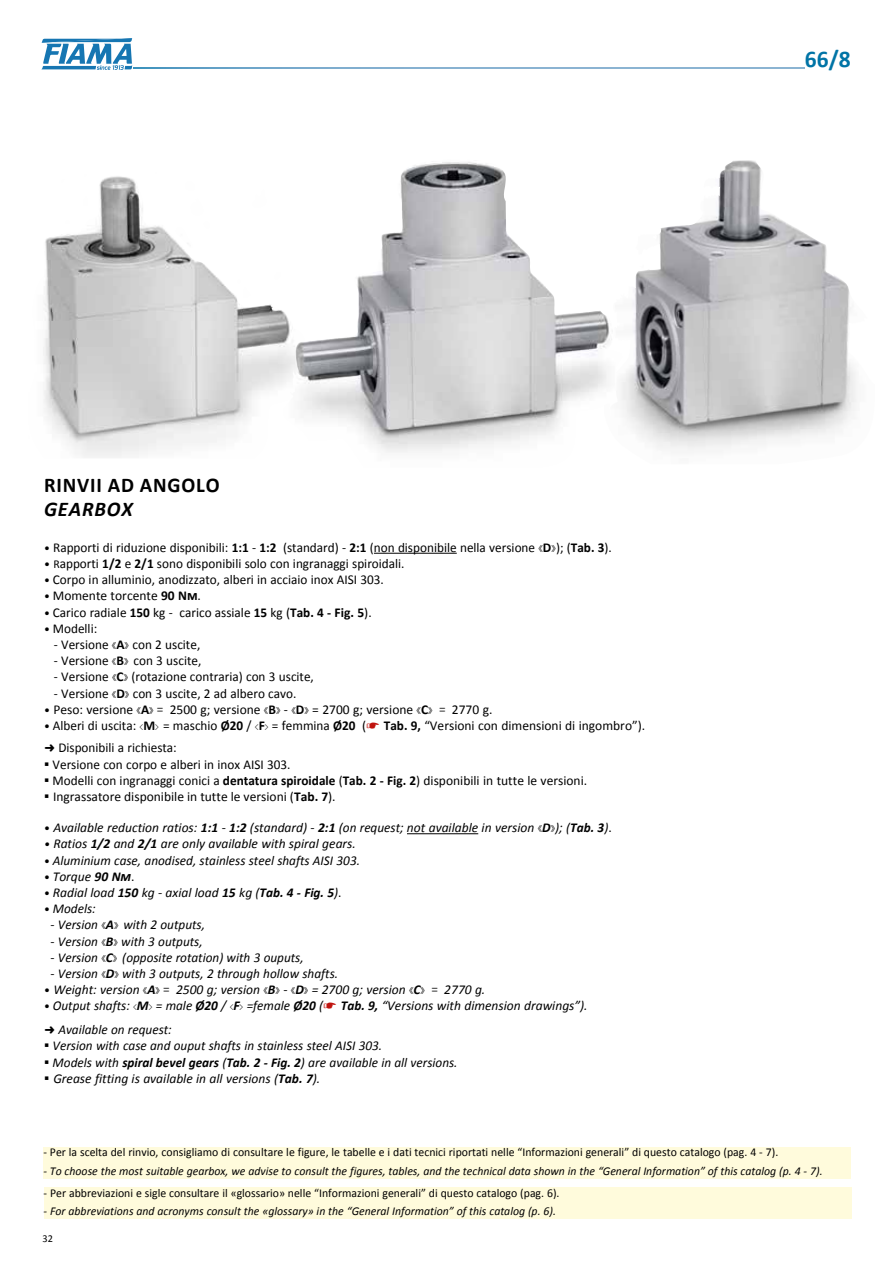
<style>
.page{position:relative;width:893px;height:1263px;background:#fff}
.page>*{position:absolute;margin:0;border:0;box-sizing:border-box;transform-origin:0 0}
.t1{font:700 24px "Calibri";color:#0074a6}
.t2{font:700 21px "Calibri";letter-spacing:.04em;color:#000}
.t3{font:italic 700 21px "Calibri";letter-spacing:.04em;color:#000}
.t4{font:13.5px/22.5px "Calibri";color:#000}
.t5{font:italic 13.5px/23.7px "Calibri";color:#000}
.t6{font:12px "Calibri";color:#000}
.t7{font:italic 12px "Calibri";color:#000}
.t8{font:10.5px "Calibri";color:#000}
.s1{font-size:12px}
.s2{font-weight:700}
.s3{font-family:"MS Gothic";font-size:9px}
.s4{font-family:"MS Gothic";font-size:12px}
.s5{font-family:"MS Gothic";font-size:7.5px}
.s6{font-family:"MS Gothic";color:#c0130e}
.s7{font-family:"MS Gothic";font-size:11.25px}
.s8{font-size:15px}
.s9{font-style:normal;font-size:12px}
.s10{font-family:"MS Gothic";font-style:normal;font-size:9px}
.s11{font-style:normal}
.s12{font-family:"MS Gothic";font-style:normal;font-size:12px}
.s13{font-family:"MS Gothic";font-style:normal;font-size:7.5px}
.s14{font-family:"MS Gothic";font-style:normal;color:#c0130e}
.s15{font-family:"MS Gothic";font-style:normal;font-size:11.25px}
.s16{font-style:normal;font-size:15px}
</style>
<div class="page">
<img style="left:622px;top:160px;width:235px;height:291px">
<hr style="left:374px;top:553px;width:83px;height:1px;background:#000">
<hr style="left:407px;top:833px;width:71px;height:1px;background:#000">
<img style="left:43px;top:176px;width:237px;height:282px">
<img style="left:280px;top:162px;width:342px;height:291px">
<svg style="left:41px;top:38px;width:91px;height:32px"></svg>
<svg style="left:133px;top:67px;width:672px;height:2px"></svg>
<div style="left:43px;top:1147px;width:808px;height:32px;background:#fffbdc"></div>
<div style="left:44px;top:1187px;width:808px;height:32px;background:#fffbdc"></div>
<h1 class="t1" style="left:805px;top:44px;width:47px">66/8</h1>
<h2 class="t2" style="left:44px;top:472px;width:177px">RINVII AD ANGOLO</h2>
<h2 class="t3" style="left:44px;top:496px;width:90px">GEARBOX</h2>
<p class="t4" style="left:44px;top:536px;width:569px"><span class="s1">•</span> Rapporti di riduzione disponibili: <span class="s2">1:1</span> - <span class="s2">1:2</span> (standard) - <span class="s2">2:1</span> (non disponibile nella versione <span class="s3">«</span><span class="s2">D</span><span class="s3">»</span>); (<span class="s2">Tab. 3</span>).</p>
<p class="t4" style="left:44px;top:552px;width:362px"><span class="s1">• R</span>apporti <span class="s2">1/2</span> e <span class="s2">2/1</span> sono disponibili solo con ingranaggi spiroidali.</p>
<p class="t4" style="left:44px;top:568px;width:341px"><span class="s1">•</span> Corpo in alluminio, anodizzato, alberi in acciaio inox AISI 303.</p>
<p class="t4" style="left:44px;top:585px;width:159px"><span class="s1">•</span> Momente torcente <span class="s2">90 Nm</span>.</p>
<p class="t4" style="left:44px;top:601px;width:329px"><span class="s1">•</span> Carico radiale <span class="s2">150</span> kg - carico assiale <span class="s2">15</span> kg (<span class="s2">Tab. 4 - Fig. 5</span>).</p>
<p class="t4" style="left:44px;top:617px;width:55px"><span class="s1">•</span> Modelli:</p>
<p class="t4" style="left:54px;top:633px;width:148px">- Versione <span class="s3">«</span><span class="s2">A</span><span class="s3">»</span> con 2 uscite,</p>
<p class="t4" style="left:54px;top:649px;width:149px">- Versione <span class="s3">«</span><span class="s2">B</span><span class="s3">»</span> con 3 uscite,</p>
<p class="t4" style="left:54px;top:666px;width:262px">- Versione <span class="s3">«</span><span class="s2">C</span><span class="s3">»</span> (rotazione contraria) con 3 uscite,</p>
<p class="t4" style="left:54px;top:682px;width:244px">- Versione <span class="s3">«</span><span class="s2">D</span><span class="s3">»</span> con 3 uscite, 2 ad albero cavo.</p>
<p class="t4" style="left:44px;top:698px;width:450px"><span class="s1">•</span> Peso: versione <span class="s3">«</span><span class="s2">A</span><span class="s3">»</span> <span class="s4">=</span> 2500 g; versione <span class="s3">«</span><span class="s2">B</span><span class="s3">»</span> - <span class="s3">«</span><span class="s2">D</span><span class="s3">»</span> = 2700 g; versione <span class="s3">«</span><span class="s2">C</span><span class="s3">»</span> <span class="s4">=</span> 2770 g.</p>
<p class="t4" style="left:44px;top:714px;width:603px"><span class="s1">•</span> Alberi di uscita: <span class="s5">&lt;</span><span class="s2">M</span><span class="s5">&gt;</span> = maschio <span class="s2">Ø20</span> / <span class="s5">&lt;</span><span class="s2">F</span><span class="s5">&gt;</span> = femmina <span class="s2">Ø20</span> (<span class="s6">☛</span> <span class="s2">Tab. 9,</span> “Versioni con dimensioni di ingombro”). <span class="s7">➜</span> Disponibili a richiesta:</p>
<p class="t4" style="left:44px;top:753px;width:248px"><span class="s8">▪</span> Versione con corpo e alberi in inox AISI 303.</p>
<p class="t4" style="left:44px;top:769px;width:545px"><span class="s8">▪</span> Modelli con ingranaggi conici a <span class="s2">dentatura spiroidale</span> (<span class="s2">Tab. 2 - Fig. 2</span>) disponibili in tutte le versioni.</p>
<p class="t4" style="left:44px;top:785px;width:293px"><span class="s8">▪</span> Ingrassatore disponibile in tutte le versioni (<span class="s2">Tab. 7</span>).</p>
<p class="t5" style="left:44px;top:815px;width:569px"><span class="s9">•</span> Available reduction ratios: <span class="s2">1:1</span> - <span class="s2">1:2</span> (standard) - <span class="s2">2:1</span> (on request; not available in version <span class="s10">«</span><span class="s2">D</span><span class="s10">»</span>); (<span class="s2">Tab. 3</span>)<span class="s11">.</span></p>
<p class="t5" style="left:44px;top:831px;width:313px"><span class="s1">•</span> Ratios <span class="s2">1/2</span> and <span class="s2">2/1</span> are only available with spiral gears.</p>
<p class="t5" style="left:44px;top:848px;width:318px"><span class="s9">•</span> Aluminium case, anodised, stainless steel shafts AISI 303.</p>
<p class="t5" style="left:44px;top:864px;width:92px"><span class="s9">•</span> Torque <span class="s2">90 Nm</span><span class="s11">.</span></p>
<p class="t5" style="left:44px;top:880px;width:299px"><span class="s9">•</span> Radial load <span class="s2">150</span> kg - axial load <span class="s2">15</span> kg (<span class="s2">Tab. 4 - Fig. 5</span>)<span class="s11">.</span></p>
<p class="t5" style="left:44px;top:896px;width:53px"><span class="s9">•</span> Models:</p>
<p class="t5" style="left:51px;top:912px;width:156px">- Version <span class="s10">«</span><span class="s2">A</span><span class="s10">»</span> with 2 outputs,</p>
<p class="t5" style="left:51px;top:929px;width:154px">- Version <span class="s10">«</span><span class="s2">B</span><span class="s10">»</span> with 3 outputs,</p>
<p class="t5" style="left:51px;top:945px;width:255px">- Version <span class="s10">«</span><span class="s2">C</span><span class="s10">»</span> (opposite rotation) with 3 ouputs,</p>
<p class="t5" style="left:51px;top:961px;width:289px">- Version <span class="s10">«</span><span class="s2">D</span><span class="s10">»</span> with 3 outputs, 2 through hollow shafts.</p>
<p class="t5" style="left:44px;top:977px;width:443px"><span class="s9">•</span> Weight: version <span class="s10">«</span><span class="s2">A</span><span class="s10">»</span> <span class="s12">=</span> 2500 g; version <span class="s10">«</span><span class="s2">B</span><span class="s10">»</span> - <span class="s10">«</span><span class="s2">D</span><span class="s10">»</span> = 2700 g; version <span class="s10">«</span><span class="s2">C</span><span class="s10">»</span> <span class="s12">=</span> 2770 g.</p>
<p class="t5" style="left:44px;top:993px;width:545px"><span class="s9">•</span> Output shafts: <span class="s13">&lt;</span><span class="s2">M</span><span class="s13">&gt;</span> = male <span class="s2">Ø20</span> / <span class="s13">&lt;</span><span class="s2">F</span><span class="s13">&gt;</span> =female <span class="s2">Ø20</span> (<span class="s14">☛</span> <span class="s2">Tab. 9,</span> “Versions with dimension drawings”). <span class="s15">➜</span> Available on request:</p>
<p class="t5" style="left:44px;top:1033px;width:340px"><span class="s16">▪</span> Version with case and ouput shafts in stainless steel AISI 303.</p>
<p class="t5" style="left:44px;top:1050px;width:415px"><span class="s16">▪</span> Models with <span class="s2">spiral bevel gears</span> (<span class="s2">Tab. 2 - Fig. 2</span>) are available in all versions.</p>
<p class="t5" style="left:44px;top:1066px;width:278px"><span class="s16">▪</span> Grease fitting is available in all versions (<span class="s2">Tab. 7</span>).</p>
<p class="t6" style="left:43px;top:1144px;width:736px">- Per la scelta del rinvio, consigliamo di consultare le figure, le tabelle e i dati tecnici riportati nelle “Informazioni generali” di questo catalogo (pag. 4 - 7).</p>
<p class="t7" style="left:43px;top:1163px;width:781px">- To choose the most suitable gearbox, we advise to consult the figures, tables, and the technical data shown in the “General Information” of this catalog (p. 4 - 7).</p>
<p class="t6" style="left:44px;top:1185px;width:517px">- Per abbreviazioni e sigle consultare il «glossario» nelle “Informazioni generali” di questo catalogo (pag. 6).</p>
<p class="t7" style="left:44px;top:1202px;width:514px">- For abbreviations and acronyms consult the «glossary» in the “General Information” of this catalog (p. 6).</p>
<p class="t8" style="left:43px;top:1232px;width:12px">32</p>
</div>
